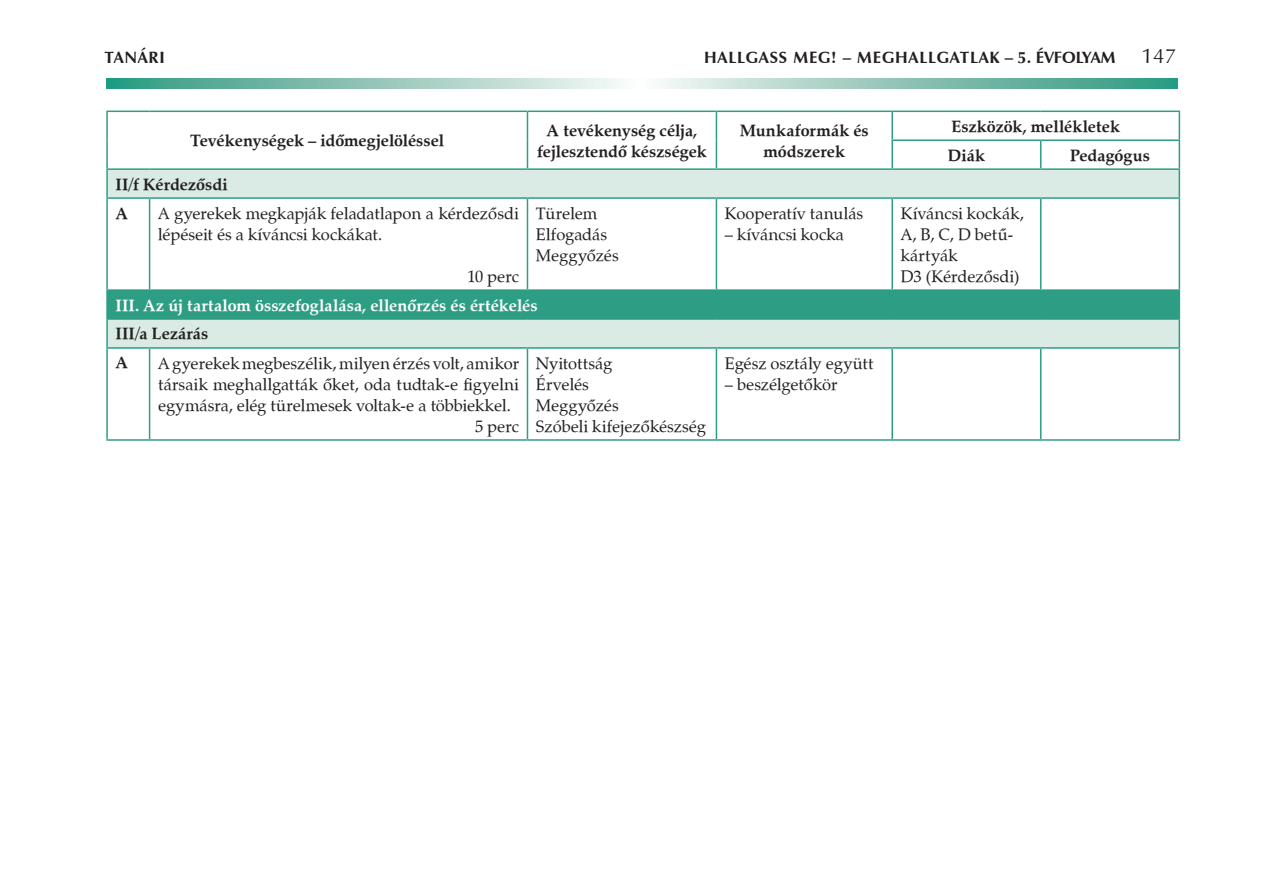
<style>
.page{position:relative;width:1263px;height:893px;background:#fff}
.page>*{position:absolute;margin:0;border:0;box-sizing:border-box;transform-origin:0 0}
.t1{font:21px "Zapf Humanist 601 PFL";color:#231f20}
.t2{font:16.5px/21px "Zapf Calligraphic 801 PFL";color:#231f20}
.t3{font:700 16.5px/29px "Zapf Calligraphic 801 PFL";color:#231f20}
.t4{font:700 16.5px "Zapf Calligraphic 801 PFL";letter-spacing:.005em;color:#fff}
.t5{font:700 16.5px "Zapf Humanist 601 PFL";letter-spacing:.05em;color:#231f20}
</style>
<div class="page">
<svg style="left:106px;top:78px;width:1072px;height:11px;background:#91c6b8"></svg>
<svg style="left:108px;top:170px;width:1070px;height:177px"></svg>
<div style="left:107px;top:290px;width:1072px;height:29px;background:#2d9e84"></div>
<hr style="left:106px;top:112px;width:2px;height:28px;background:#2d9e84">
<hr style="left:106px;top:140px;width:2px;height:28px;background:#2d9e84">
<hr style="left:106px;top:111px;width:44px;height:1px;background:#2d9e84">
<hr style="left:150px;top:111px;width:377px;height:1px;background:#2d9e84">
<hr style="left:527px;top:111px;width:189px;height:1px;background:#2d9e84">
<hr style="left:716px;top:111px;width:176px;height:1px;background:#2d9e84">
<hr style="left:892px;top:111px;width:149px;height:1px;background:#2d9e84">
<hr style="left:1041px;top:111px;width:139px;height:1px;background:#2d9e84">
<hr style="left:891px;top:112px;width:2px;height:27px;background:#2d9e84">
<svg style="left:527px;top:112px;width:1px;height:56px"></svg>
<svg style="left:716px;top:112px;width:1px;height:56px"></svg>
<hr style="left:1178px;top:112px;width:2px;height:27px;background:#2d9e84">
<hr style="left:106px;top:168px;width:44px;height:2px;background:#2d9e84">
<hr style="left:150px;top:168px;width:377px;height:2px;background:#2d9e84">
<hr style="left:527px;top:168px;width:189px;height:2px;background:#2d9e84">
<hr style="left:716px;top:168px;width:176px;height:2px;background:#2d9e84">
<hr style="left:891px;top:141px;width:2px;height:27px;background:#2d9e84">
<hr style="left:891px;top:139px;width:150px;height:2px;background:#2d9e84">
<hr style="left:1041px;top:139px;width:139px;height:2px;background:#2d9e84">
<svg style="left:1040px;top:141px;width:1px;height:27px"></svg>
<hr style="left:1178px;top:141px;width:2px;height:27px;background:#2d9e84">
<hr style="left:892px;top:168px;width:149px;height:2px;background:#2d9e84">
<hr style="left:1041px;top:168px;width:139px;height:2px;background:#2d9e84">
<hr style="left:106px;top:170px;width:2px;height:27px;background:#2d9e84">
<hr style="left:1178px;top:170px;width:2px;height:27px;background:#2d9e84">
<hr style="left:106px;top:199px;width:2px;height:90px;background:#2d9e84">
<hr style="left:106px;top:197px;width:44px;height:2px;background:#2d9e84">
<hr style="left:149px;top:199px;width:1px;height:90px;background:#2d9e84">
<hr style="left:150px;top:197px;width:377px;height:2px;background:#2d9e84">
<hr style="left:527px;top:197px;width:189px;height:2px;background:#2d9e84">
<hr style="left:716px;top:197px;width:176px;height:2px;background:#2d9e84">
<hr style="left:892px;top:197px;width:149px;height:2px;background:#2d9e84">
<hr style="left:1041px;top:197px;width:139px;height:2px;background:#2d9e84">
<hr style="left:527px;top:199px;width:1px;height:90px;background:#2d9e84">
<hr style="left:716px;top:199px;width:1px;height:90px;background:#2d9e84">
<hr style="left:891px;top:199px;width:2px;height:90px;background:#2d9e84">
<hr style="left:1040px;top:199px;width:1px;height:90px;background:#2d9e84">
<hr style="left:1178px;top:199px;width:2px;height:90px;background:#2d9e84">
<hr style="left:106px;top:291px;width:2px;height:27px;background:#2d9e84">
<hr style="left:106px;top:289px;width:44px;height:2px;background:#2d9e84">
<hr style="left:150px;top:289px;width:377px;height:2px;background:#2d9e84">
<hr style="left:527px;top:289px;width:189px;height:2px;background:#2d9e84">
<hr style="left:716px;top:289px;width:176px;height:2px;background:#2d9e84">
<hr style="left:892px;top:289px;width:149px;height:2px;background:#2d9e84">
<hr style="left:1041px;top:289px;width:139px;height:2px;background:#2d9e84">
<hr style="left:1178px;top:291px;width:2px;height:27px;background:#2d9e84">
<hr style="left:106px;top:320px;width:2px;height:27px;background:#2d9e84">
<hr style="left:106px;top:318px;width:44px;height:2px;background:#2d9e84">
<hr style="left:150px;top:318px;width:377px;height:2px;background:#2d9e84">
<hr style="left:527px;top:318px;width:189px;height:2px;background:#2d9e84">
<hr style="left:716px;top:318px;width:176px;height:2px;background:#2d9e84">
<hr style="left:892px;top:318px;width:149px;height:2px;background:#2d9e84">
<hr style="left:1041px;top:318px;width:139px;height:2px;background:#2d9e84">
<hr style="left:1178px;top:320px;width:2px;height:27px;background:#2d9e84">
<hr style="left:106px;top:349px;width:2px;height:90px;background:#2d9e84">
<hr style="left:106px;top:347px;width:44px;height:2px;background:#2d9e84">
<hr style="left:106px;top:439px;width:44px;height:2px;background:#2d9e84">
<hr style="left:149px;top:349px;width:1px;height:90px;background:#2d9e84">
<hr style="left:150px;top:347px;width:377px;height:2px;background:#2d9e84">
<hr style="left:527px;top:347px;width:189px;height:2px;background:#2d9e84">
<hr style="left:716px;top:347px;width:176px;height:2px;background:#2d9e84">
<hr style="left:892px;top:347px;width:149px;height:2px;background:#2d9e84">
<hr style="left:1041px;top:347px;width:139px;height:2px;background:#2d9e84">
<hr style="left:527px;top:349px;width:1px;height:90px;background:#2d9e84">
<hr style="left:716px;top:349px;width:1px;height:90px;background:#2d9e84">
<hr style="left:891px;top:349px;width:2px;height:90px;background:#2d9e84">
<hr style="left:1040px;top:349px;width:1px;height:90px;background:#2d9e84">
<hr style="left:1178px;top:349px;width:2px;height:90px;background:#2d9e84">
<hr style="left:150px;top:439px;width:377px;height:2px;background:#2d9e84">
<hr style="left:527px;top:439px;width:189px;height:2px;background:#2d9e84">
<hr style="left:716px;top:439px;width:176px;height:2px;background:#2d9e84">
<hr style="left:892px;top:439px;width:149px;height:2px;background:#2d9e84">
<hr style="left:1041px;top:439px;width:139px;height:2px;background:#2d9e84">
<p class="t5" style="left:105px;top:46px;width:40px">tanáriH</p>
<p class="t5" style="left:718px;top:46px;width:398px">allgass meg! – Meghallgatlak – 5. évfolyam</p>
<p class="t1" style="left:1142px;top:41px;width:36px">147</p>
<p class="t3" style="left:190px;top:126px;width:256px">Tevékenységek – időmegjelöléssel</p>
<p class="t3" style="left:537px;top:119px;width:171px;line-height:21px;text-align:center">A tevékenység célja, fejlesztendő készségek</p>
<p class="t3" style="left:740px;top:119px;width:130px;line-height:21px;text-align:center">Munkaformák és módszerek</p>
<p class="t3" style="left:948px;top:111px;width:174px">Eszközök, mellékletek<br>Diák</p>
<p class="t3" style="left:1070px;top:140px;width:82px">Pedagógus</p>
<p class="t3" style="left:116px;top:169px;width:114px">II/f Kérdezősdi<br>A</p>
<p class="t2" style="left:158px;top:202px;width:362px">A gyerekek megkapják feladatlapon a kérdezősdi lépéseit és a kíváncsi kockákat.</p>
<p class="t2" style="left:467px;top:265px;width:53px">10 perc</p>
<p class="t2" style="left:536px;top:202px;width:84px">Türelem<br>Elfogadás<br>Meggyőzés</p>
<p class="t2" style="left:725px;top:202px;width:140px">Kooperatív tanulás</p>
<p class="t2" style="left:725px;top:223px;width:121px">– kíváncsi kocka</p>
<p class="t4" style="left:116px;top:294px;width:423px">III. Az új tartalom összefoglalása, ellenőrzés és értékelés</p>
<p class="t3" style="left:116px;top:319px;width:94px">III/a Lezárás<br>A</p>
<p class="t2" style="left:158px;top:352px;width:362px">A gyerekek megbeszélik, milyen érzés volt, amikor</p>
<p class="t2" style="left:158px;top:373px;width:362px">társaik meghallgatták őket, oda tudtak-e figyelni</p>
<p class="t2" style="left:158px;top:394px;width:354px">egymásra, elég türelmesek voltak-e a többiekkel.</p>
<p class="t2" style="left:475px;top:415px;width:45px">5 perc</p>
<p class="t2" style="left:536px;top:352px;width:171px">Nyitottság<br>Érvelés<br>Meggyőzés<br>Szóbeli kifejezőkészség</p>
<p class="t2" style="left:725px;top:352px;width:150px">Egész osztály együtt</p>
<p class="t2" style="left:725px;top:373px;width:114px">– beszélgetőkör</p>
<p class="t2" style="left:901px;top:202px;width:124px">Kíváncsi kockák,<br>A, B, C, D betű&shy;kártyák<br>D3 (Kérdezősdi)</p>
</div>
